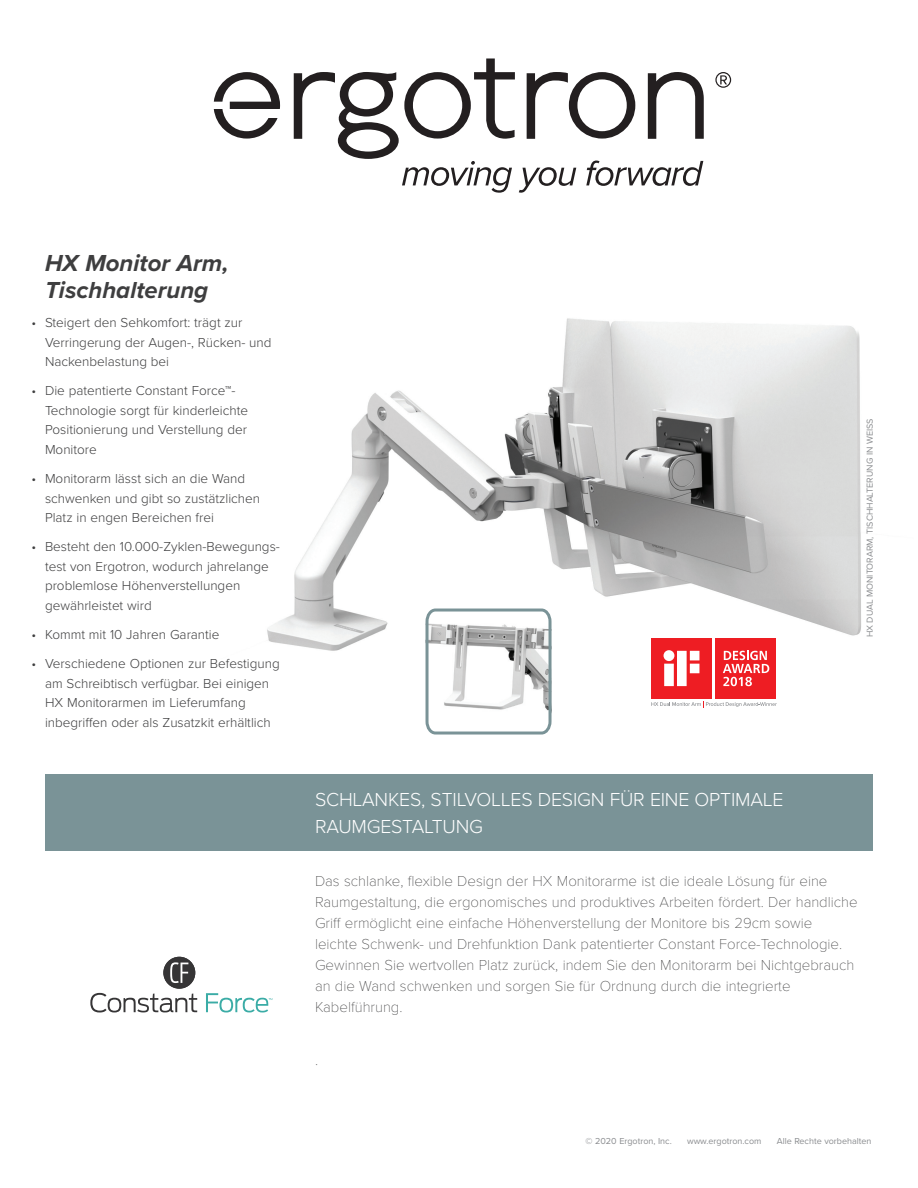
<style>
.page{position:relative;width:918px;height:1188px;background:#fff}
.page>*{position:absolute;margin:0;border:0;box-sizing:border-box;transform-origin:0 0}
.t1{font:italic 700 24px/27px "Proxima Nova";color:#3e3e3f}
.t2{font:300 19.5px/27px "Proxima Nova";letter-spacing:-.01em;color:#fff}
.t3{font:100 15px/21px "Proxima Nova T";color:#3e3e3f}
.t4{font:300 13.5px/19.5px "Proxima Nova";color:#3e3e3f}
.t5{font:9px "Proxima Nova";color:#8a8c8f}
</style>
<div class="page">
<img style="left:267px;top:318px;width:594px;height:390px">
<svg style="left:424px;top:607px;width:129px;height:128px"></svg>
<div style="left:45px;top:774px;width:828px;height:76px;background:#7a9397"></div>
<svg style="left:715px;top:72px;width:16px;height:16px"></svg>
<svg style="left:214px;top:72px;width:66px;height:67px"></svg>
<svg style="left:294px;top:58px;width:410px;height:135px"></svg>
<svg style="left:206px;top:993px;width:66px;height:19px"></svg>
<svg style="left:90px;top:993px;width:107px;height:19px"></svg>
<div style="left:163px;top:957px;width:32px;height:32px;background:#363536;border-radius:50%"></div>
<svg style="left:170px;top:962px;width:18px;height:21px"></svg>
<div style="left:648px;top:635px;width:132px;height:67px;background:#fff"></div>
<div style="left:651px;top:638px;width:61px;height:61px;background:#ee1d23"></div>
<svg style="left:664px;top:650px;width:35px;height:36px"></svg>
<div style="left:716px;top:638px;width:60px;height:61px;background:#ee1d23"></div>
<svg style="left:723px;top:651px;width:46px;height:35px"></svg>
<svg style="left:651px;top:701px;width:126px;height:6px"></svg>
<h1 class="t1" style="left:45px;top:249px;width:185px">HX Monitor Arm,<br>Tischhalterung</h1>
<p class="t4" style="left:45px;top:312px;width:228px;text-indent:-14px">• Steigert den Sehkomfort: trägt zur<br>Verringerung der Augen-, Rücken- und<br>Nackenbelastung bei</p>
<p class="t4" style="left:45px;top:380px;width:205px;text-indent:-14px">• Die patentierte Constant Force™-<br>Technologie sorgt für kinderleichte<br>Positionierung und Verstellung der<br>Monitore</p>
<p class="t4" style="left:45px;top:468px;width:217px;text-indent:-14px">• Monitorarm lässt sich an die Wand schwenken und gibt so zustätzlichen<br>Platz in engen Bereichen frei</p>
<p class="t4" style="left:45px;top:536px;width:236px;text-indent:-14px">• Besteht den 10.000-Zyklen-Bewegungs&shy;test von Ergotron, wodurch jahrelange problemlose Höhenverstellungen gewährleistet wird</p>
<p class="t4" style="left:32px;top:624px;width:190px">• Kommt mit 10 Jahren Garantie</p>
<p class="t4" style="left:45px;top:653px;width:236px;text-indent:-14px">• Verschiedene Optionen zur Befestigung am Schreibtisch verfügbar. Bei einigen HX Monitorarmen im Lieferumfang inbegriffen oder als Zusatzkit erhältlich</p>
<p class="t5" style="left:863px;top:637px;width:220px;rotate:-90deg">HX DUAL MONITORARM, TISCHHALTERUNG IN WEISS</p>
<h2 class="t2" style="left:315px;top:785px;width:470px">SCHLANKES, STILVOLLES DESIGN FÜR EINE OPTIMALE<br>RAUMGESTALTUNG</h2>
<p class="t3" style="left:315px;top:870px;width:544px">Das schlanke, flexible Design der HX Monitorarme ist die ideale Lösung für eine Raumgestaltung, die ergonomisches und produktives Arbeiten fördert. Der handliche Griff ermöglicht eine einfache Höhenverstellung der Monitore bis 29cm sowie leichte Schwenk- und Drehfunktion Dank patentierter Constant Force-Technologie.<br>Gewinnen Sie wertvollen Platz zurück, indem Sie den Monitorarm bei Nichtgebrauch an die Wand schwenken und sorgen Sie für Ordnung durch die integrierte Kabelführung.</p>
<p class="t3" style="left:315px;top:1048px;width:5px">.</p>
<p class="t5" style="left:586px;top:1134px;width:88px">© 2020 Ergotron, Inc.</p>
<p class="t5" style="left:687px;top:1134px;width:76px">www.ergotron.com</p>
<p class="t5" style="left:777px;top:1134px;width:96px">Alle Rechte vorbehalten</p>
</div>
